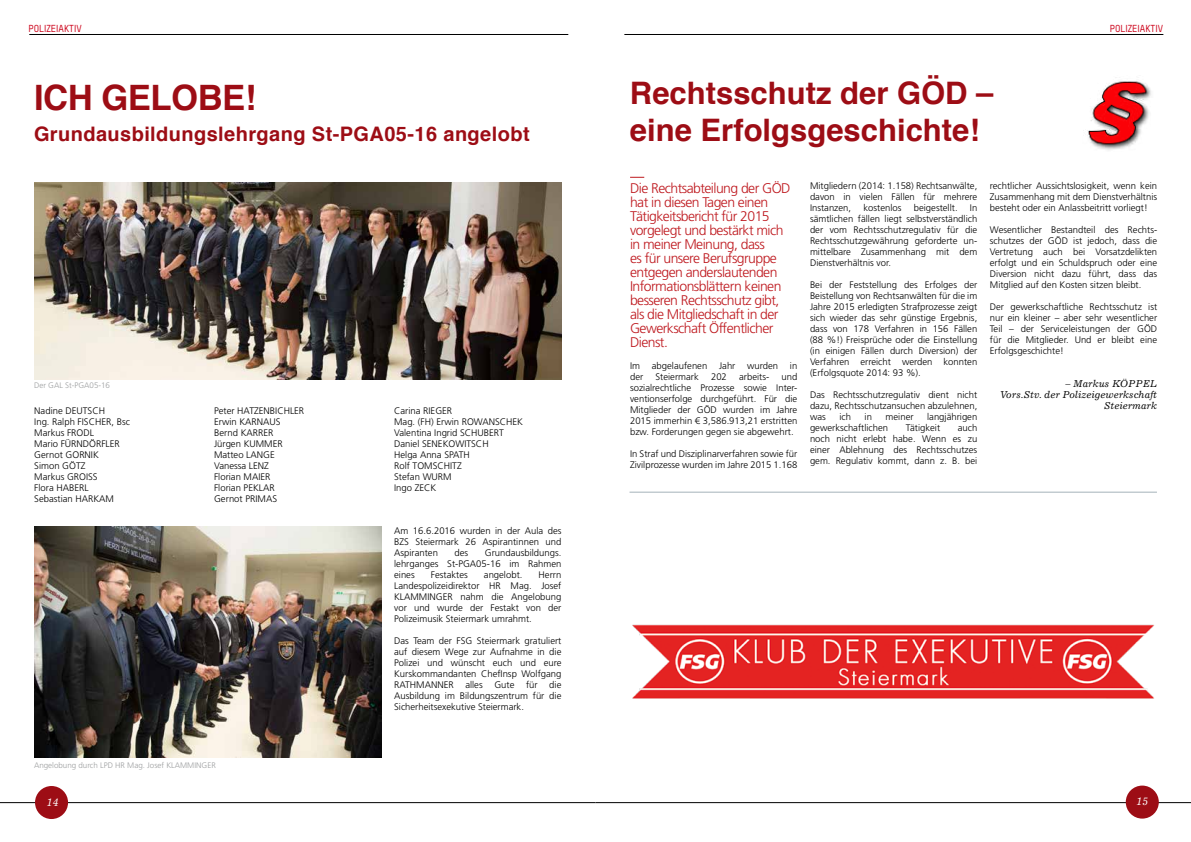
<style>
.page{position:relative;width:1191px;height:842px;background:#fff}
.page>*{position:absolute;margin:0;border:0;box-sizing:border-box;transform-origin:0 0}
.t1{font:700 35px "Helvetica";letter-spacing:-.015em;color:#9d0d15}
.t2{font:700 31px/37.3px "Helvetica";color:#9d0d15}
.t3{font:700 20px "Helvetica";letter-spacing:.02em;color:#9d0d15}
.t4{font:300 14px/14px "Frutiger LT Std";letter-spacing:-.04em;color:#be181e}
.t5{font:italic 11px "Excelsior LT Std";color:#fff}
.t6{font:italic 10px/11px "Excelsior LT Std";color:#000;text-align:right}
.t7{font:500 10px "TSTARPRO";color:#cd071e}
.t8{font:300 9.5px/11px "Frutiger LT Std";color:#000;text-align:justify}
.t9{font:300 8px "Frutiger LT Std";color:#9c9e9f}
</style>
<div class="page">
<hr style="left:595px;top:802px;width:596px;height:1px;background:#000">
<hr style="left:0;top:802px;width:595px;height:1px;background:#000">
<hr style="left:29px;top:34px;width:539px;height:1px;background:#000">
<hr style="left:624px;top:34px;width:539px;height:1px;background:#000">
<div style="left:35px;top:786px;width:33px;height:33px;background:#9d0d15;border-radius:50%"></div>
<div style="left:1125px;top:785px;width:33px;height:34px;background:#9d0d15;border-radius:50%"></div>
<img style="left:632px;top:624px;width:522px;height:75px">
<svg style="left:630px;top:177px;width:14px;height:1px"></svg>
<img style="left:34px;top:182px;width:527px;height:197px">
<img style="left:35px;top:527px;width:346px;height:231px">
<hr style="left:629px;top:492px;width:528px;height:1px;background:#a4b2b9">
<img style="left:1087px;top:81px;width:64px;height:69px">
<p class="t7" style="left:29px;top:22px;width:55px">POLIZEIAKTIV</p>
<p class="t7" style="left:1109px;top:22px;width:55px">POLIZEIAKTIV</p>
<h1 class="t1" style="left:34px;top:70px;width:224px">ICH GELOBE!</h1>
<h3 class="t3" style="left:34px;top:118px;width:497px">Grundausbildungslehrgang St-PGA05-16 angelobt</h3>
<p class="t9" style="left:34px;top:380px;width:78px">Der GAL St-PGA05-16</p>
<p class="t8" style="left:34px;top:406px;width:97px;text-align:left">Nadine DEUTSCH<br>Ing. Ralph FISCHER, Bsc<br>Markus FRODL<br>Mario FÜRNDÖRFLER<br>Gernot GORNIK<br>Simon GÖTZ<br>Markus GROISS<br>Flora HABERL<br>Sebastian HARKAM</p>
<p class="t8" style="left:214px;top:406px;width:92px;text-align:left">Peter HATZENBICHLER<br>Erwin KARNAUS<br>Bernd KARRER<br>Jürgen KUMMER<br>Matteo LANGE<br>Vanessa LENZ<br>Florian MAIER<br>Florian PEKLAR<br>Gernot PRIMAS</p>
<p class="t9" style="left:34px;top:761px;width:183px">Angelobung durch LPD HR Mag. Josef KLAMMINGER</p>
<p class="t8" style="left:394px;top:406px;width:130px;text-align:left">Carina RIEGER<br>Mag. (FH) Erwin ROWANSCHEK<br>Valentina Ingrid SCHUBERT<br>Daniel SENEKOWITSCH<br>Helga Anna SPATH<br>Rolf TOMSCHITZ<br>Stefan WURM<br>Ingo ZECK</p>
<p class="t8" style="left:394px;top:525px;width:169px">Am 16.6.2016 wurden in der Aula des BZS Steiermark 26 Aspirantinnen und Aspiranten</p>
<p class="t8" style="left:394px;top:547px;width:169px;text-indent:91px">Grundausbildungs. lehrganges St-PGA05-16 im Rahmen eines</p>
<p class="t8" style="left:454px;top:547px;width:15px">des</p>
<p class="t8" style="left:431px;top:569px;width:38px">Festaktes</p>
<p class="t8" style="left:484px;top:569px;width:40px">angelobt.</p>
<p class="t8" style="left:394px;top:569px;width:169px;text-indent:144px">Herrn Landespolizeidirektor HR Mag. Josef KLAMMINGER nahm die Angelobung vor und wurde der Festakt von der Polizeimusik Steiermark umrahmt.</p>
<p class="t8" style="left:394px;top:635px;width:169px">Das Team der FSG Steiermark gratuliert auf diesem Wege zur Aufnahme in die Polizei und wünscht euch und eure Kurskommandanten ChefInsp Wolfgang RATHMANNER alles Gute für die Ausbildung im Bildungszentrum für die Sicherheitsexekutive Steiermark.</p>
<h2 class="t2" style="left:630px;top:75px;width:365px">Rechtsschutz der GÖD – eine Erfolgsgeschichte!</h2>
<p class="t4" style="left:630px;top:181px;width:162px">Die Rechtsabteilung der GÖD hat in diesen Tagen einen<br>Tätigkeitsbericht für 2015 vorgelegt und bestärkt mich in meiner Meinung, dass<br>es für unsere Berufsgruppe entgegen anderslautenden<br>Informationsblättern keinen besseren Rechtsschutz gibt, als die Mitgliedschaft in der<br>Gewerkschaft Öffentlicher<br>Dienst.</p>
<p class="t8" style="left:630px;top:360px;width:169px">Im abgelaufenen Jahr wurden in der</p>
<p class="t8" style="left:810px;top:180px;width:169px">Mitgliedern (2014: 1.158) Rechtsanwälte, davon in vielen Fällen für mehrere Instanzen,</p>
<p class="t8" style="left:990px;top:181px;width:169px">rechtlicher Aussichtslosigkeit, wenn kein Zusammenhang mit dem Dienstverhältnis besteht oder ein Anlassbeitritt vorliegt!</p>
<p class="t8" style="left:990px;top:225px;width:169px">Wesentlicher Bestandteil des Rechts&shy;schutzes der GÖD ist jedoch, dass die Vertretung auch bei Vorsatzdelikten erfolgt und ein Schuldspruch oder eine Diversion nicht dazu führt, dass das Mitglied auf den Kosten sitzen bleibt.</p>
<p class="t8" style="left:990px;top:302px;width:169px">Der gewerkschaftliche Rechtsschutz ist nur ein kleiner – aber sehr wesentlicher Teil – der Serviceleistungen der GÖD für die Mitglieder. Und er bleibt eine Erfolgsgeschichte!</p>
<p class="t6" style="left:1000px;top:378px;width:159px">– Markus KÖPPEL<br>Vors.Stv. der Polizeigewerkschaft<br>Steiermark</p>
<p class="t8" style="left:863px;top:203px;width:40px">kostenlos</p>
<p class="t8" style="left:913px;top:203px;width:45px">beigestellt.</p>
<p class="t8" style="left:810px;top:203px;width:169px;text-indent:160px">In sämtlichen fällen liegt selbstverständlich der vom Rechtsschutzregulativ für die Rechtsschutzgewährung geforderte un&shy;mittelbare Zusammenhang mit dem Dienstverhältnis vor.</p>
<p class="t8" style="left:810px;top:280px;width:169px">Bei der Feststellung des Erfolges der Beistellung von Rechtsanwälten für die im Jahre 2015 erledigten Strafprozesse zeigt sich wieder das sehr günstige Ergebnis, dass von 178 Verfahren in 156 Fällen (88 %!) Freisprüche oder die Einstellung (in einigen Fällen durch Diversion) der Verfahren erreicht werden konnten (Erfolgsquote 2014: 93 %).</p>
<p class="t8" style="left:810px;top:390px;width:169px">Das Rechtsschutzregulativ dient nicht dazu, Rechtsschutzansuchen abzulehnen, was</p>
<p class="t8" style="left:630px;top:371px;width:169px;text-indent:151px">und sozialrechtliche Prozesse sowie Inter&shy;ventionserfolge durchgeführt. Für die Mitglieder der GÖD wurden im Jahre 2015 immerhin € 3,586.913,21 erstritten bzw. Forderungen gegen sie abgewehrt.</p>
<p class="t8" style="left:630px;top:448px;width:169px">In Straf und Disziplinarverfahren sowie für<br>Zivilprozesse wurden im Jahre 2015 1.168</p>
<p class="t8" style="left:655px;top:371px;width:45px">Steiermark</p>
<p class="t8" style="left:711px;top:371px;width:17px">202</p>
<p class="t8" style="left:739px;top:371px;width:32px">arbeits-</p>
<p class="t8" style="left:839px;top:412px;width:13px">ich</p>
<p class="t8" style="left:864px;top:412px;width:9px">in</p>
<p class="t8" style="left:885px;top:412px;width:29px">meiner</p>
<p class="t8" style="left:927px;top:412px;width:52px">langjährigen</p>
<p class="t8" style="left:810px;top:423px;width:80px">gewerkschaftlichen</p>
<p class="t8" style="left:905px;top:423px;width:36px">Tätigkeit</p>
<p class="t8" style="left:810px;top:423px;width:169px;text-indent:148px">auch noch nicht erlebt habe. Wenn es zu einer Ablehnung des Rechtsschutzes gem. Regulativ kommt, dann z. B. bei</p>
<p class="t5" style="left:46px;top:796px;width:14px">14</p>
<p class="t5" style="left:1136px;top:795px;width:14px">15</p>
</div>
